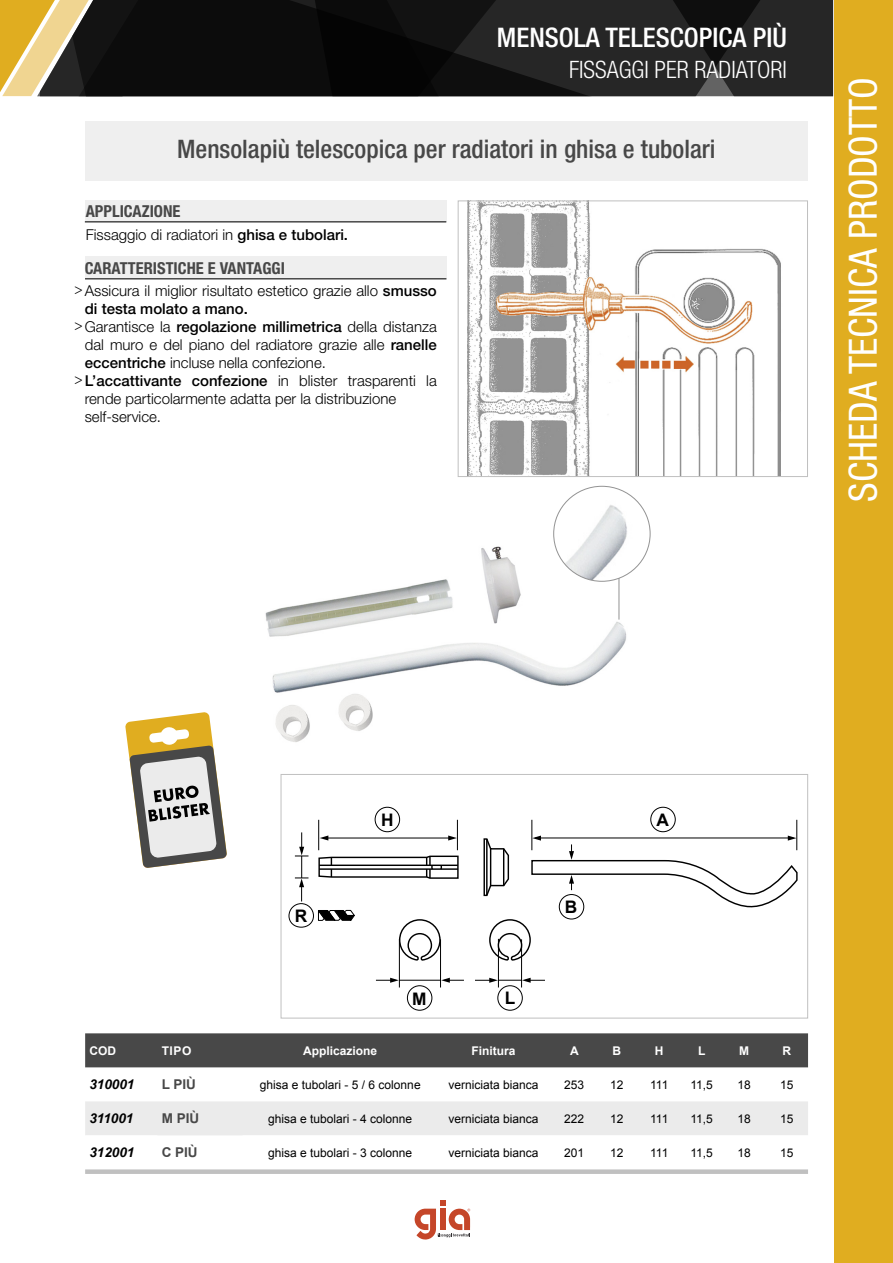
<style>
.page{position:relative;width:893px;height:1263px;background:#fff}
.page>*{position:absolute;margin:0;border:0;box-sizing:border-box;transform-origin:0 0}
.t1{font:condensed 39px "Helvetica Neue LT Std";color:#fff}
.t2{font:500 condensed 27px "Helvetica Neue LT Std";color:#fff}
.t3{font:500 condensed 25.5px "Helvetica Neue LT Std";color:#484848}
.t4{font:300 condensed 24px "Helvetica Neue LT Std";color:#fff}
.t5{font:700 17.25px "Arial";color:#000}
.t6{font:700 condensed 16.5px "Helvetica Neue LT Std";color:#484848}
.Stile_di_paragrafo_1{font:300 15px/18px "Helvetica Neue LT Std";color:#000}
.Stile_di_paragrafo_1-2{font:300 15px "Helvetica Neue LT Std";color:#000;scale:.9 1}
.t7{font:italic 700 13.5px "Arial";color:#000}
.t8{font:700 13.5px "Arial";color:#484848}
.t9{font:12px "Arial";color:#000}
.t10{font:700 12px "Arial";color:#fff}
.s1{font-weight:500}
</style>
<div class="page">
<svg style="left:101px;top:0;width:727px;height:96px;background:#171717"></svg>
<svg style="left:0;top:0;width:101px;height:96px;background:#a18c54"></svg>
<div style="left:834px;top:0;width:59px;height:1263px;background:#e0ad20"></div>
<svg style="left:415px;top:1200px;width:55px;height:39px"></svg>
<img style="left:468px;top:202px;width:313px;height:273px">
<div style="left:458px;top:200px;width:350px;height:277px;border:1px solid #c0c0c0"></div>
<div style="left:85px;top:1033px;width:723px;height:34px;background:#484848"></div>
<svg style="left:85px;top:1101px;width:723px;height:73px"></svg>
<svg style="left:318px;top:855px;width:141px;height:24px"></svg>
<hr style="left:319px;top:864px;width:139px;height:2px;background:#000">
<hr style="left:319px;top:868px;width:139px;height:2px;background:#000">
<svg style="left:483px;top:838px;width:27px;height:59px"></svg>
<hr style="left:486px;top:839px;width:2px;height:56px;background:#000">
<hr style="left:490px;top:849px;width:1px;height:36px;background:#000">
<hr style="left:503px;top:849px;width:1px;height:36px;background:#000">
<hr style="left:318px;top:820px;width:1px;height:30px;background:#000">
<hr style="left:457px;top:820px;width:1px;height:30px;background:#000">
<hr style="left:325px;top:838px;width:126px;height:1px;background:#000">
<svg style="left:320px;top:835px;width:8px;height:5px"></svg>
<div style="left:375px;top:807px;width:25px;height:25px;border:1px solid #000;border-radius:50%"></div>
<div style="left:407px;top:985px;width:25px;height:25px;border:1px solid #000;border-radius:50%"></div>
<div style="left:497px;top:985px;width:26px;height:25px;border:1px solid #000;border-radius:50%"></div>
<div style="left:559px;top:894px;width:25px;height:25px;border:1px solid #000;border-radius:50%"></div>
<hr style="left:531px;top:820px;width:1px;height:30px;background:#000">
<hr style="left:796px;top:820px;width:1px;height:30px;background:#000">
<div style="left:650px;top:807px;width:26px;height:25px;border:1px solid #000;border-radius:50%"></div>
<hr style="left:399px;top:980px;width:42px;height:1px;background:#000">
<hr style="left:399px;top:939px;width:1px;height:48px;background:#000">
<hr style="left:440px;top:939px;width:1px;height:48px;background:#000">
<svg style="left:398px;top:919px;width:43px;height:42px"></svg>
<svg style="left:489px;top:919px;width:42px;height:42px"></svg>
<svg style="left:448px;top:835px;width:9px;height:5px"></svg>
<svg style="left:295px;top:832px;width:13px;height:69px"></svg>
<svg style="left:441px;top:978px;width:23px;height:5px"></svg>
<svg style="left:376px;top:978px;width:23px;height:5px"></svg>
<svg style="left:531px;top:835px;width:267px;height:73px"></svg>
<hr style="left:498px;top:939px;width:1px;height:48px;background:#000">
<hr style="left:521px;top:939px;width:1px;height:48px;background:#000">
<svg style="left:475px;top:978px;width:70px;height:5px"></svg>
<div style="left:289px;top:903px;width:25px;height:24px;border:1px solid #000;border-radius:50%"></div>
<svg style="left:318px;top:909px;width:37px;height:12px"></svg>
<div style="left:281px;top:774px;width:527px;height:244px;border:1px solid #c0c0c0"></div>
<img style="left:265px;top:541px;width:361px;height:201px">
<hr style="left:619px;top:576px;width:1px;height:44px;background:#939393">
<img style="left:554px;top:486px;width:96px;height:95px">
<svg style="left:125px;top:712px;width:102px;height:156px"></svg>
<div style="left:85px;top:200px;width:361px;height:22px;background:#efefef"></div>
<div style="left:85px;top:257px;width:361px;height:21px;background:#efefef"></div>
<div style="left:85px;top:122px;width:723px;height:59px;background:#efefef"></div>
<hr style="left:85px;top:278px;width:361px;height:1px;background:#484848">
<hr style="left:85px;top:221px;width:361px;height:2px;background:#484848">
<p class="t2" style="left:497px;top:22px;width:291px">MENSOLA TELESCOPICA PIÙ</p>
<h3 class="t4" style="left:569px;top:55px;width:219px">FISSAGGI PER RADIATORI</h3>
<p class="t3" style="left:177px;top:134px;width:540px">Mensolapiù telescopica per radiatori in ghisa e tubolari</p>
<p class="t6" style="left:86px;top:202px;width:96px">APPLICAZIONE</p>
<p class="Stile_di_paragrafo_1" style="left:86px;top:225px;width:264px">Fissaggio di radiatori in <span class="s1">ghisa e tubolari.</span></p>
<p class="t6" style="left:85px;top:258px;width:202px">CARATTERISTICHE E VANTAGGI</p>
<p class="Stile_di_paragrafo_1" style="left:85px;top:282px;width:354px">Assicura il miglior risultato estetico grazie allo <span class="s1">smusso di testa molato a mano.</span></p>
<p class="Stile_di_paragrafo_1" style="left:85px;top:318px;width:354px;text-align:justify">Garantisce la <span class="s1">regolazione millimetrica</span> della distanza dal muro e del piano del radiatore grazie alle <span class="s1">ranelle eccentriche</span> incluse nella confezione.</p>
<p class="Stile_di_paragrafo_1" style="left:85px;top:372px;width:354px"><span class="s1">L’accattivante confezione</span> in blister trasparenti la rende particolarmente adatta per la distribuzione</p>
<p class="Stile_di_paragrafo_1" style="left:85px;top:408px;width:78px">self-service.</p>
<p class="Stile_di_paragrafo_1-2" style="left:75px;top:280px;width:11px">&gt;</p>
<p class="Stile_di_paragrafo_1-2" style="left:75px;top:316px;width:11px">&gt;</p>
<p class="Stile_di_paragrafo_1-2" style="left:75px;top:370px;width:11px">&gt;</p>
<h1 class="t1" style="left:841px;top:502px;width:426px;rotate:-90deg">SCHEDA TECNICA PRODOTTO</h1>
<p class="t5" style="left:295px;top:905px;width:14px">R</p>
<p class="t5" style="left:381px;top:808px;width:14px">H</p>
<p class="t5" style="left:412px;top:987px;width:16px">M</p>
<p class="t5" style="left:505px;top:986px;width:12px">L</p>
<p class="t5" style="left:565px;top:896px;width:14px">B</p>
<p class="t5" style="left:656px;top:808px;width:14px">A</p>
<p class="t10" style="left:89px;top:1042px;width:28px">COD</p>
<p class="t10" style="left:162px;top:1042px;width:31px">TIPO</p>
<p class="t10" style="left:303px;top:1042px;width:76px">Applicazione</p>
<p class="t10" style="left:471px;top:1042px;width:46px">Finitura</p>
<p class="t10" style="left:570px;top:1042px;width:10px">A</p>
<p class="t10" style="left:612px;top:1042px;width:10px">B</p>
<p class="t10" style="left:655px;top:1042px;width:10px">H</p>
<p class="t10" style="left:698px;top:1042px;width:9px">L</p>
<p class="t10" style="left:739px;top:1042px;width:11px">M</p>
<p class="t10" style="left:782px;top:1042px;width:10px">R</p>
<p class="t7" style="left:89px;top:1076px;width:47px">310001</p>
<p class="t8" style="left:162px;top:1076px;width:36px">L PIÙ</p>
<p class="t9" style="left:260px;top:1077px;width:162px">ghisa e tubolari - 5 / 6 colonne</p>
<p class="t9" style="left:448px;top:1077px;width:92px">verniciata bianca</p>
<p class="t9" style="left:564px;top:1077px;width:22px">253</p>
<p class="t9" style="left:610px;top:1077px;width:15px">12</p>
<p class="t9" style="left:650px;top:1077px;width:20px">111</p>
<p class="t9" style="left:690px;top:1077px;width:24px">11,5</p>
<p class="t9" style="left:738px;top:1077px;width:15px">18</p>
<p class="t9" style="left:780px;top:1077px;width:15px">15</p>
<p class="t7" style="left:89px;top:1110px;width:46px">311001</p>
<p class="t8" style="left:162px;top:1110px;width:39px">M PIÙ</p>
<p class="t9" style="left:268px;top:1111px;width:146px">ghisa e tubolari - 4 colonne</p>
<p class="t9" style="left:448px;top:1111px;width:92px">verniciata bianca</p>
<p class="t9" style="left:564px;top:1111px;width:22px">222</p>
<p class="t9" style="left:610px;top:1111px;width:15px">12</p>
<p class="t9" style="left:650px;top:1111px;width:20px">111</p>
<p class="t9" style="left:690px;top:1111px;width:24px">11,5</p>
<p class="t9" style="left:738px;top:1111px;width:15px">18</p>
<p class="t9" style="left:780px;top:1111px;width:15px">15</p>
<p class="t7" style="left:89px;top:1144px;width:47px">312001</p>
<p class="t8" style="left:162px;top:1144px;width:38px">C PIÙ</p>
<p class="t9" style="left:268px;top:1145px;width:146px">ghisa e tubolari - 3 colonne</p>
<p class="t9" style="left:448px;top:1145px;width:92px">verniciata bianca</p>
<p class="t9" style="left:564px;top:1145px;width:22px">201</p>
<p class="t9" style="left:610px;top:1145px;width:15px">12</p>
<p class="t9" style="left:650px;top:1145px;width:20px">111</p>
<p class="t9" style="left:690px;top:1145px;width:24px">11,5</p>
<p class="t9" style="left:738px;top:1145px;width:15px">18</p>
<p class="t9" style="left:780px;top:1145px;width:15px">15</p>
</div>
